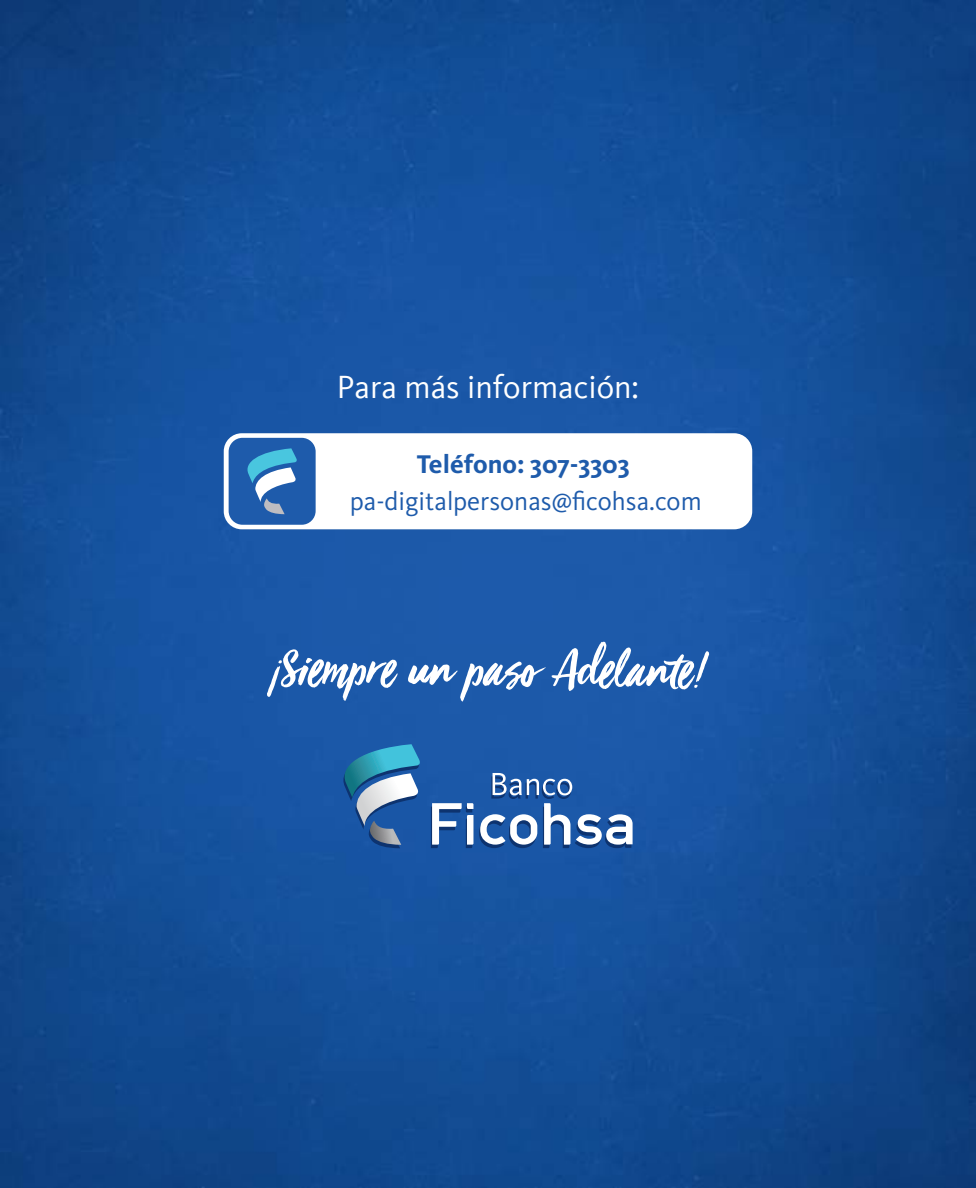
<style>
.page{position:relative;width:976px;height:1188px;background:#fff}
.page>*{position:absolute;margin:0;border:0;box-sizing:border-box;transform-origin:0 0}
.t1{font:55.95px "Viva Beautiful Pro";color:#fff}
.t2{font:33px "Kievit";color:#fff}
.t3{font:26.55px "Kievit Pro";color:#1e5bab}
.t4{font:700 26.55px "Kievit Pro";color:#1e5bab}
</style>
<div class="page">
<img style="left:0;top:0;width:975px;height:1188px">
<svg style="left:338px;top:744px;width:83px;height:104px;background:#4680b1"></svg>
<svg style="left:430px;top:773px;width:202px;height:75px"></svg>
<div style="left:224px;top:433px;width:527px;height:96px;background:#fff;border-radius:18px"></div>
<div style="left:228px;top:438px;width:87px;height:87px;background:#1e5bab;border-radius:14px"></div>
<svg style="left:247px;top:448px;width:50px;height:66px"></svg>
<p class="t2" style="left:337px;top:368px;width:303px">Para más información:</p>
<p class="t4" style="left:416px;top:448px;width:214px">Teléfono: 307-3303</p>
<p class="t3" style="left:349px;top:485px;width:353px">pa-digitalpersonas@ficohsa.com</p>
<h1 class="t1" style="left:271px;top:632px;width:434px">¡Siempre un paso Adelante!</h1>
</div>
